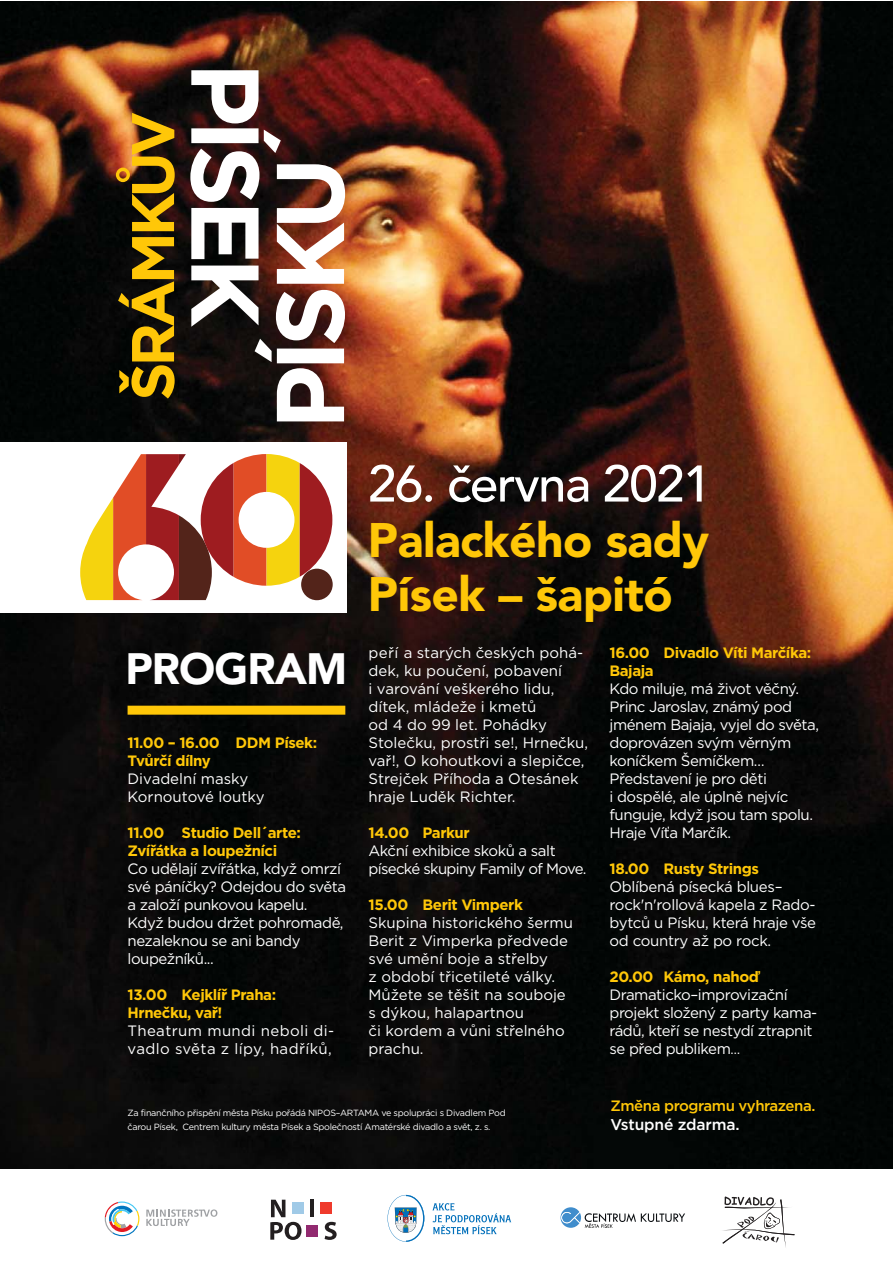
<style>
.page{position:relative;width:893px;height:1263px;background:#fff}
.page>*{position:absolute;margin:0;border:0;box-sizing:border-box;transform-origin:0 0}
.t1{font:700 96px "Gotham Bold CE";letter-spacing:-.07em;color:#fff}
.t2{font:700 60px "Gotham Bold CE";letter-spacing:-.07em;color:#ffc708}
.t3{font:500 51px "Avenir";letter-spacing:-.03em;color:#fff}
.t4{font:900 48px/54px "Avenir";letter-spacing:-.01em;color:#ffc708}
.t5{font:900 43.5px "Avenir";letter-spacing:-.02em;color:#fff}
.t6{font:500 15.6px "Gotham Medium CE";letter-spacing:-.01em;color:#fff}
.t7{font:15px/18px "Gotham Book CE";letter-spacing:-.03em;color:#fff}
.t8{font:15px/18px "Gotham Book CE";color:#fff}
.t9{font:700 15px/18px "Gotham Bold CE";letter-spacing:-.03em;color:#ffc708}
.t10{font:15px/18px "Gotham Book CE";letter-spacing:.025em;color:#fff}
.t11{font:500 15px "Gotham Medium CE";letter-spacing:-.03em;color:#ffc708}
.t12{font:9px/13.5px "Gotham Book CE";letter-spacing:-.03em;color:#fff}
.s1{font-size:13.5px}
</style>
<div class="page">
<img style="left:0;top:1px;width:892px;height:1168px">
<svg style="left:722px;top:1196px;width:72px;height:51px"></svg>
<div style="left:292px;top:1202px;width:12px;height:12px;background:#a0cae7"></div>
<div style="left:321px;top:1202px;width:11px;height:12px;background:#ef3a2c"></div>
<div style="left:306px;top:1225px;width:12px;height:12px;background:#922a70"></div>
<hr style="left:310px;top:1200px;width:4px;height:17px;background:#231f20">
<svg style="left:270px;top:1200px;width:31px;height:40px"></svg>
<svg style="left:325px;top:1222px;width:12px;height:18px"></svg>
<svg style="left:560px;top:1207px;width:125px;height:21px"></svg>
<svg style="left:146px;top:1209px;width:71px;height:17px"></svg>
<svg style="left:105px;top:1201px;width:34px;height:35px"></svg>
<svg style="left:387px;top:1195px;width:37px;height:47px"></svg>
<svg style="left:432px;top:1203px;width:79px;height:31px"></svg>
<div style="left:0;top:442px;width:347px;height:170px;background:#fff"></div>
<svg style="left:80px;top:454px;width:252px;height:146px"></svg>
<div style="left:128px;top:706px;width:217px;height:9px;background:#ffc708"></div>
<h2 class="t2" style="left:116px;top:401px;width:291px;rotate:-90deg">ŠRÁMKŮV</h2>
<h1 class="t1" style="left:284px;top:62px;width:267px;rotate:90deg">PÍSEK</h1>
<h1 class="t1" style="left:251px;top:429px;width:274px;rotate:-90deg">PÍSKU</h1>
<h3 class="t5" style="left:125px;top:631px;width:223px">PROGRAM</h3>
<p class="t9" style="left:128px;top:734px;width:191px">11.00 – 16.00 DDM Písek:<br>Tvůrčí dílny</p>
<p class="t8" style="left:128px;top:770px;width:139px">Divadelní masky<br>Kornoutové loutky</p>
<p class="t9" style="left:128px;top:824px;width:175px">11.00 Studio Dell´arte:<br>Zvířátka a loupežníci</p>
<p class="t7" style="left:128px;top:860px;width:220px">Co udělají zvířátka, když omrzí své páníčky? Odejdou do světa a založí punkovou kapelu.<br>Když budou držet pohromadě, nezaleknou se ani bandy loupežníků...</p>
<p class="t9" style="left:128px;top:986px;width:150px">13.00 Kejklíř Praha:<br>Hrnečku, vař!</p>
<p class="t10" style="left:128px;top:1022px;width:208px">Theatrum mundi neboli di&shy;vadlo světa z lípy, hadříků,</p>
<h3 class="t3" style="left:368px;top:440px;width:345px">26. června 2021</h3>
<h3 class="t4" style="left:368px;top:512px;width:343px">Palackého sady<br>Písek – šapitó</h3>
<p class="t8" style="left:369px;top:644px;width:221px">peří a starých českých pohá&shy;dek, ku poučení, pobavení<br>i varování veškerého lidu, dítek, mládeže i kmetů<br>od 4 do 99 let. Pohádky<br>Stolečku, prostři se!, Hrnečku, vař!, O kohoutkovi a slepičce,<br>Strejček Příhoda a Otesánek hraje Luděk Richter.</p>
<p class="t9" style="left:369px;top:824px;width:103px">14.00 Parkur</p>
<p class="t7" style="left:369px;top:842px;width:219px">Akční exhibice skoků a salt písecké skupiny Family of Move.</p>
<p class="t9" style="left:369px;top:896px;width:156px">15.00 Berit Vimperk</p>
<p class="t8" style="left:369px;top:914px;width:206px">Skupina historického šermu<br>Berit z Vimperka předvede své umění boje a střelby<br>z období třicetileté války.<br>Můžete se těšit na souboje s dýkou, halapartnou<br>či kordem a vůni střelného prachu.</p>
<p class="t9" style="left:609px;top:644px;width:203px">16.00 Divadlo Víti Marčíka:<br>Bajaja</p>
<p class="t7" style="left:609px;top:680px;width:211px">Kdo miluje, má život věčný.<br>Princ Jaroslav, známý pod jménem Bajaja, vyjel do světa, doprovázen svým věrným koníčkem Šemíčkem…<br>Představení je pro děti<br>i dospělé, ale úplně nejvíc funguje, když jsou tam spolu.<br>Hraje Víťa Marčík.</p>
<p class="t9" style="left:609px;top:860px;width:151px">18.00 Rusty Strings</p>
<p class="t7" style="left:609px;top:878px;width:208px">Oblíbená písecká blues– rock'n'rollová kapela z Rado&shy;bytců u Písku, která hraje vše od country až po rock.</p>
<p class="t9" style="left:609px;top:968px;width:152px">20.00 Kámo, nahoď</p>
<p class="t7" style="left:609px;top:986px;width:209px">Dramaticko–improvizační projekt složený z party kama&shy;rádů, kteří se nestydí ztrapnit se před publikem<span class="s1">…</span></p>
<p class="t12" style="left:128px;top:1106px;width:380px">Za finančního přispění města Písku pořádá NIPOS–ARTAMA ve spolupráci s Divadlem Pod čarou Písek, Centrem kultury města Písek a Společností Amatérské divadlo a svět, z. s.</p>
<p class="t11" style="left:610px;top:1096px;width:207px">Změna programu vyhrazena.</p>
<p class="t6" style="left:610px;top:1115px;width:131px">Vstupné zdarma.</p>
</div>
